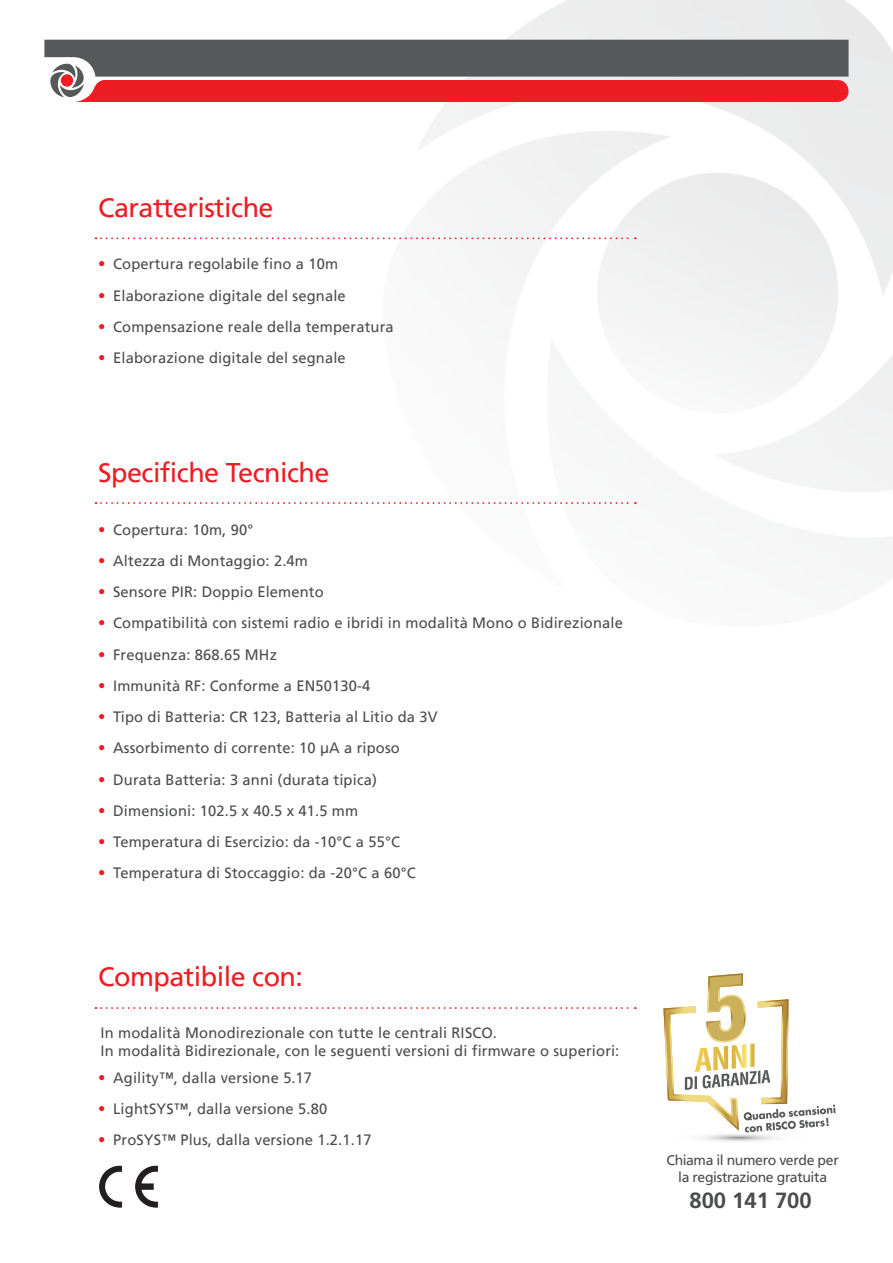
<style>
.page{position:relative;width:893px;height:1263px;background:#fff}
.page>*{position:absolute;margin:0;border:0;box-sizing:border-box;transform-origin:0 0}
.t1{font:27px "Frutiger LT";letter-spacing:-.02em;color:#ee1d23}
.t2{font:700 22.05px "Frutiger LT Std 65";color:#4b4c4d}
.t3{font:15px/18px "Frutiger LT";letter-spacing:.01em;color:#4b4c4d}
.t4{font:14.1px/17px "Frutiger LT";letter-spacing:-.025em;color:#4b4c4d;text-align:center}
.s1{font-weight:300;color:#ee1d23}
</style>
<div class="page">
<svg style="left:377px;top:0;width:516px;height:569px"></svg>
<svg style="left:44px;top:40px;width:804px;height:62px"></svg>
<svg style="left:663px;top:973px;width:172px;height:169px"></svg>
<img style="left:99px;top:1165px;width:59px;height:43px">
<svg style="left:96px;top:502px;width:540px;height:2px"></svg>
<svg style="left:96px;top:1007px;width:540px;height:2px"></svg>
<svg style="left:96px;top:237px;width:540px;height:2px"></svg>
<h1 class="t1" style="left:98px;top:192px;width:177px">Caratteristiche</h1>
<p class="t3" style="left:98px;top:255px;width:241px"><span class="s1">•</span> Copertura regolabile fino a 10m</p>
<p class="t3" style="left:98px;top:287px;width:249px"><span class="s1">•</span> Elaborazione digitale del segnale</p>
<p class="t3" style="left:98px;top:318px;width:297px"><span class="s1">•</span> Compensazione reale della temperatura</p>
<p class="t3" style="left:98px;top:349px;width:249px"><span class="s1">•</span> Elaborazione digitale del segnale</p>
<h1 class="t1" style="left:98px;top:457px;width:233px">Specifiche Tecniche</h1>
<p class="t3" style="left:98px;top:520px;width:157px"><span class="s1">•</span> Copertura: 10m, 90°</p>
<p class="t3" style="left:98px;top:552px;width:211px"><span class="s1">•</span> Altezza di Montaggio: 2.4m</p>
<p class="t3" style="left:98px;top:583px;width:227px"><span class="s1">•</span> Sensore PIR: Doppio Elemento</p>
<p class="t3" style="left:98px;top:614px;width:526px"><span class="s1">•</span> Compatibilità con sistemi radio e ibridi in modalità Mono o Bidirezionale</p>
<p class="t3" style="left:98px;top:645px;width:180px"><span class="s1">•</span> Frequenza: 868.65 MHz</p>
<p class="t3" style="left:98px;top:677px;width:274px"><span class="s1">•</span> Immunità RF: Conforme a EN50130-4</p>
<p class="t3" style="left:98px;top:708px;width:341px"><span class="s1">•</span> Tipo di Batteria: CR 123, Batteria al Litio da 3V</p>
<p class="t3" style="left:98px;top:739px;width:303px"><span class="s1">•</span> Assorbimento di corrente: 10 μA a riposo</p>
<p class="t3" style="left:98px;top:770px;width:280px"><span class="s1">•</span> Durata Batteria: 3 anni (durata tipica)</p>
<p class="t3" style="left:98px;top:802px;width:262px"><span class="s1">•</span> Dimensioni: 102.5 x 40.5 x 41.5 mm</p>
<p class="t3" style="left:98px;top:833px;width:303px"><span class="s1">•</span> Temperatura di Esercizio: da -10°C a 55°C</p>
<p class="t3" style="left:98px;top:864px;width:319px"><span class="s1">•</span> Temperatura di Stoccaggio: da -20°C a 60°C</p>
<h1 class="t1" style="left:98px;top:960px;width:206px">Compatibile con:</h1>
<p class="t3" style="left:100px;top:1023px;width:520px">In modalità Monodirezionale con tutte le centrali RISCO.<br>In modalità Bidirezionale, con le seguenti versioni di firmware o superiori:</p>
<p class="t3" style="left:98px;top:1068px;width:215px"><span class="s1">•</span> Agility™, dalla versione 5.17</p>
<p class="t3" style="left:98px;top:1100px;width:231px"><span class="s1">•</span> LightSYS™, dalla versione 5.80</p>
<p class="t3" style="left:98px;top:1131px;width:275px"><span class="s1">•</span> ProSYS™ Plus, dalla versione 1.2.1.17</p>
<p class="t4" style="left:666px;top:1151px;width:174px">Chiama il numero verde per la registrazione gratuita</p>
<h2 class="t2" style="left:689px;top:1188px;width:124px">800 141 700</h2>
</div>
